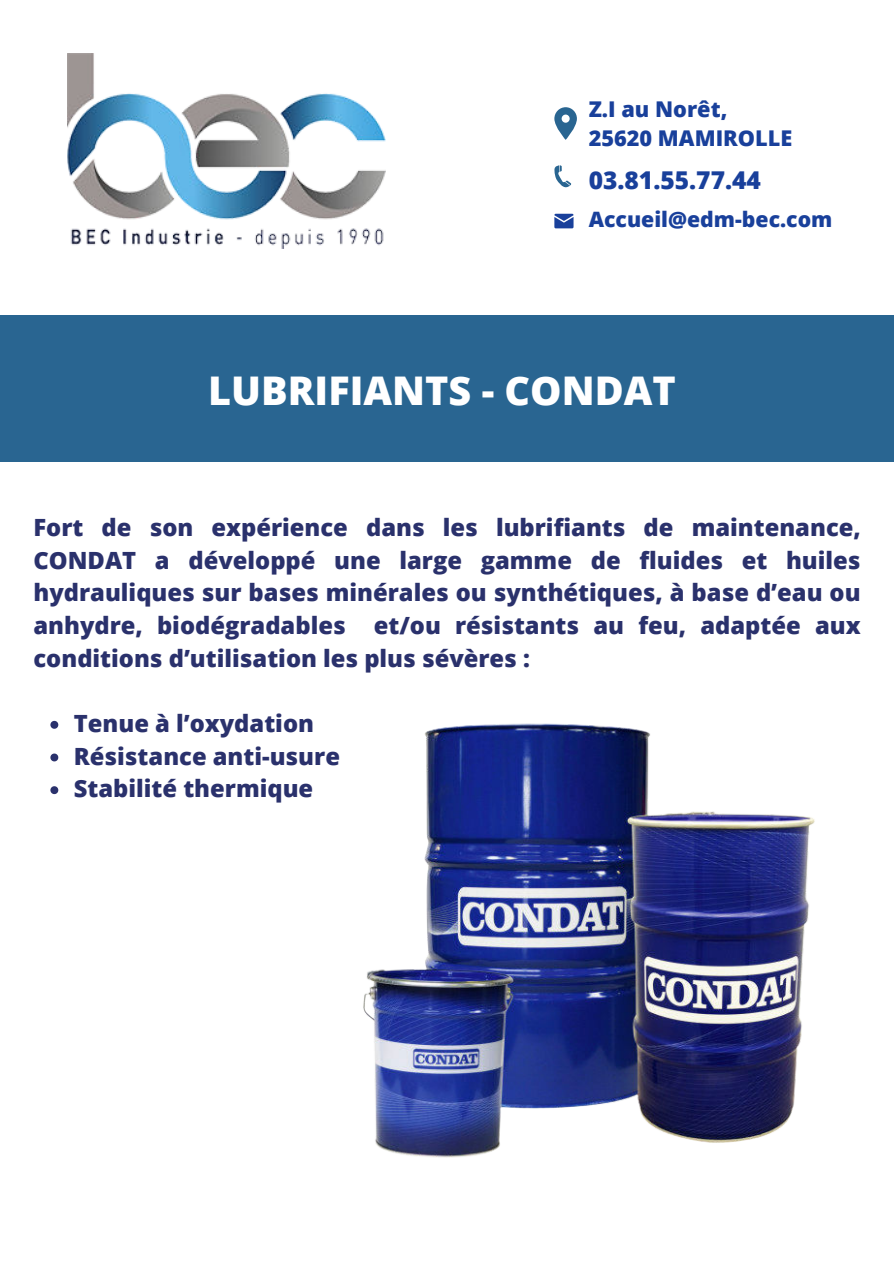
<style>
.page{position:relative;width:894px;height:1264px;background:#fff}
.page>*{position:absolute;margin:0;border:0;box-sizing:border-box;transform-origin:0 0}
.t1{font:800 39.6px "Open Sans";color:#fff}
.t2{font:800 24.6px "Open Sans";color:#19409b}
.t3{font:800 23.7px/32.7px "Open Sans";color:#2a316c}
.t4{font:800 21.75px/29.8px "Open Sans";color:#19409b}
.t5{font:800 21.15px "Open Sans";color:#19409b}
</style>
<div class="page">
<img style="left:68px;top:54px;width:317px;height:194px">
<img style="left:363px;top:723px;width:452px;height:435px">
<svg style="left:554px;top:165px;width:17px;height:23px"></svg>
<svg style="left:554px;top:107px;width:22px;height:33px"></svg>
<svg style="left:554px;top:214px;width:19px;height:14px"></svg>
<div style="left:0;top:315px;width:893px;height:147px;background:#296591"></div>
<svg style="left:50px;top:721px;width:8px;height:7px"></svg>
<svg style="left:50px;top:753px;width:8px;height:8px"></svg>
<svg style="left:50px;top:786px;width:8px;height:8px"></svg>
<p class="t4" style="left:588px;top:93px;width:205px">Z.I au Norêt,<br>25620 MAMIROLLE</p>
<p class="t2" style="left:588px;top:162px;width:174px">03.81.55.77.44</p>
<p class="t5" style="left:588px;top:203px;width:245px">Accueil@edm-bec.com</p>
<h1 class="t1" style="left:208px;top:360px;width:469px">LUBRIFIANTS - CONDAT</h1>
<p class="t3" style="left:33px;top:510px;width:828px;text-align:justify">Fort de son expérience dans les lubrifiants de maintenance, CONDAT a développé une large gamme de fluides et huiles hydrauliques sur bases minérales ou synthétiques, à base d’eau ou anhydre, biodégradables et/ou résistants au feu, adaptée aux conditions d’utilisation les plus sévères :</p>
<p class="t3" style="left:74px;top:706px;width:267px">Tenue à l’oxydation<br>Résistance anti-usure<br>Stabilité thermique</p>
</div>
